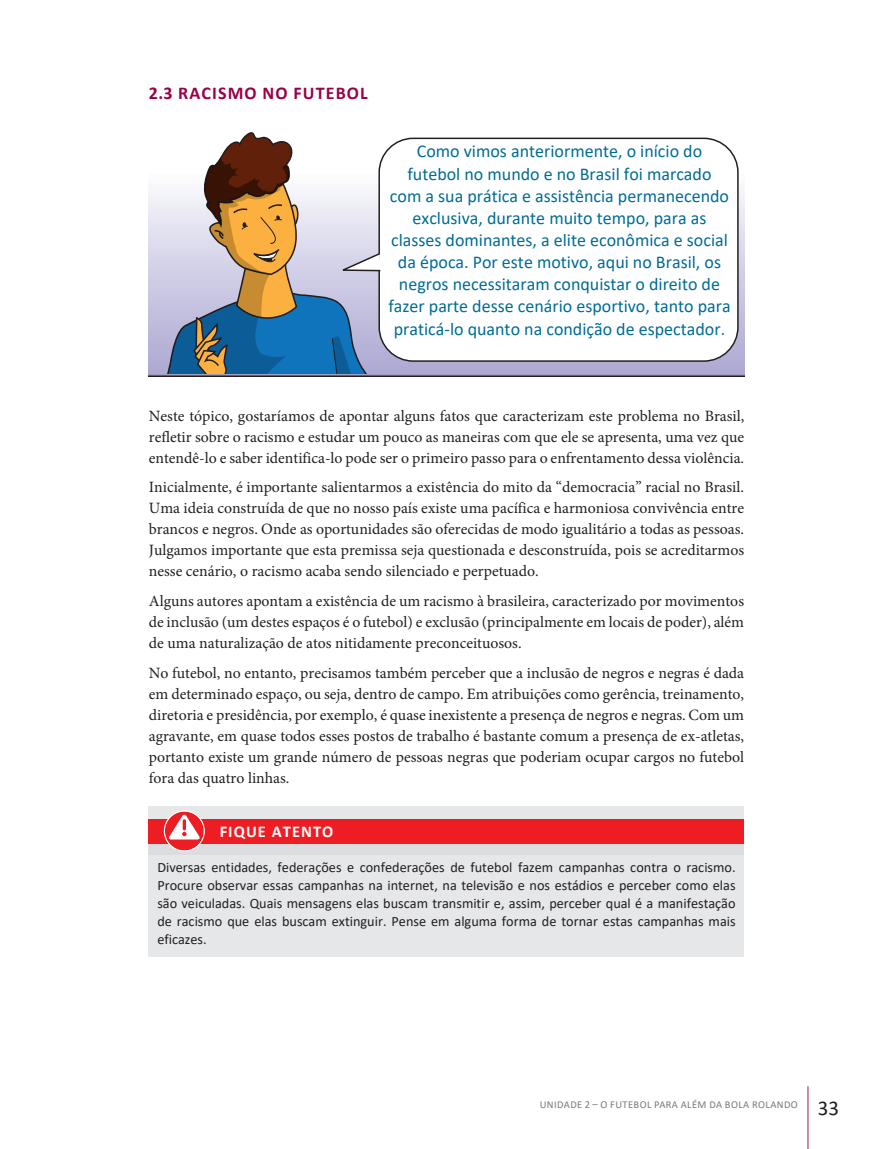
<style>
.page{position:relative;width:893px;height:1149px;background:#fff}
.page>*{position:absolute;margin:0;border:0;box-sizing:border-box;transform-origin:0 0}
.t1{font:21px "Calibri";color:#231f20}
.balão{font:18px/22px "Calibri";color:#006c95;text-align:center}
.SUBTITULO_1{font:700 18px "Calibri";letter-spacing:.065em;color:#9b0146}
.t2{font:700 16.5px "Calibri";letter-spacing:.065em;color:#fff}
.T_E_X_T_O___P_R_I_N{font:15.75px/21px "Minion Pro";color:#231f20;text-align:justify}
.BOX_TEXTO_AVISO{font:14.25px/18px "Calibri";color:#231f20;text-align:justify}
.t3{font:10.5px "Calibri";letter-spacing:.04em;color:#76787b}
</style>
<div class="page">
<hr style="left:807px;top:1085px;width:2px;height:63px;background:#c0697d">
<div style="left:149px;top:172px;width:595px;height:204px;background:linear-gradient(to bottom,#fcfcff,#a8a3ce)"></div>
<div style="left:379px;top:138px;width:359px;height:223px;background:#fff;border-radius:34px"></div>
<div style="left:378px;top:137px;width:361px;height:225px;border:2px solid #231f20;border-radius:34px"></div>
<svg style="left:166px;top:132px;width:216px;height:242px"></svg>
<div style="left:149px;top:806px;width:595px;height:150px;background:#e6e7e9"></div>
<svg style="left:149px;top:842px;width:595px;height:9px;fill:#dcdddf"></svg>
<div style="left:149px;top:818px;width:595px;height:24px;background:#ee1d23"></div>
<div style="left:164px;top:810px;width:41px;height:41px;border:2px solid #fff;border-radius:50%"></div>
<svg style="left:165px;top:811px;width:39px;height:39px"></svg>
<p class="SUBTITULO_1" style="left:149px;top:80px;width:221px">2.3 RACISMO NO FUTEBOL</p>
<p class="balão" style="left:388px;top:140px;width:344px">Como vimos anteriormente, o início do futebol no mundo e no Brasil foi marcado<br>com a sua prática e assistência permanecendo exclusiva, durante muito tempo, para as classes dominantes, a elite econômica e social da época. Por este motivo, aqui no Brasil, os negros necessitaram conquistar o direito de fazer parte desse cenário esportivo, tanto para praticá-lo quanto na condição de espectador.</p>
<p class="T_E_X_T_O___P_R_I_N" style="left:149px;top:405px;width:597px">Neste tópico, gostaríamos de apontar alguns fatos que caracterizam este problema no Brasil, refletir sobre o racismo e estudar um pouco as maneiras com que ele se apresenta, uma vez que entendê-lo e saber identifica-lo pode ser o primeiro passo para o enfrentamento dessa violência.</p>
<p class="T_E_X_T_O___P_R_I_N" style="left:149px;top:476px;width:597px">Inicialmente, é importante salientarmos a existência do mito da “democracia” racial no Brasil.<br>Uma ideia construída de que no nosso país existe uma pacífica e harmoniosa convivência entre brancos e negros. Onde as oportunidades são oferecidas de modo igualitário a todas as pessoas.<br>Julgamos importante que esta premissa seja questionada e desconstruída, pois se acreditarmos nesse cenário, o racismo acaba sendo silenciado e perpetuado.</p>
<p class="T_E_X_T_O___P_R_I_N" style="left:149px;top:590px;width:597px">Alguns autores apontam a existência de um racismo à brasileira, caracterizado por movimentos de inclusão (um destes espaços é o futebol) e exclusão (principalmente em locais de poder), além de uma naturalização de atos nitidamente preconceituosos.</p>
<p class="T_E_X_T_O___P_R_I_N" style="left:149px;top:662px;width:597px">No futebol, no entanto, precisamos também perceber que a inclusão de negros e negras é dada em determinado espaço, ou seja, dentro de campo. Em atribuições como gerência, treinamento, diretoria e presidência, por exemplo, é quase inexistente a presença de negros e negras. Com um agravante, em quase todos esses postos de trabalho é bastante comum a presença de ex-atletas, portanto existe um grande número de pessoas negras que poderiam ocupar cargos no futebol fora das quatro linhas.</p>
<p class="t2" style="left:220px;top:819px;width:115px">FIQUE ATENTO</p>
<p class="BOX_TEXTO_AVISO" style="left:157px;top:858px;width:580px">Diversas entidades, federações e confederações de futebol fazem campanhas contra o racismo.<br>Procure observar essas campanhas na internet, na televisão e nos estádios e perceber como elas são veiculadas. Quais mensagens elas buscam transmitir e, assim, perceber qual é a manifestação de racismo que elas buscam extinguir. Pense em alguma forma de tornar estas campanhas mais eficazes.</p>
<p class="t3" style="left:540px;top:1096px;width:260px">UNIDADE 2 – O FUTEBOL PARA ALÉM DA BOLA ROLANDO</p>
<h1 class="t1" style="left:818px;top:1093px;width:23px">33</h1>
</div>
